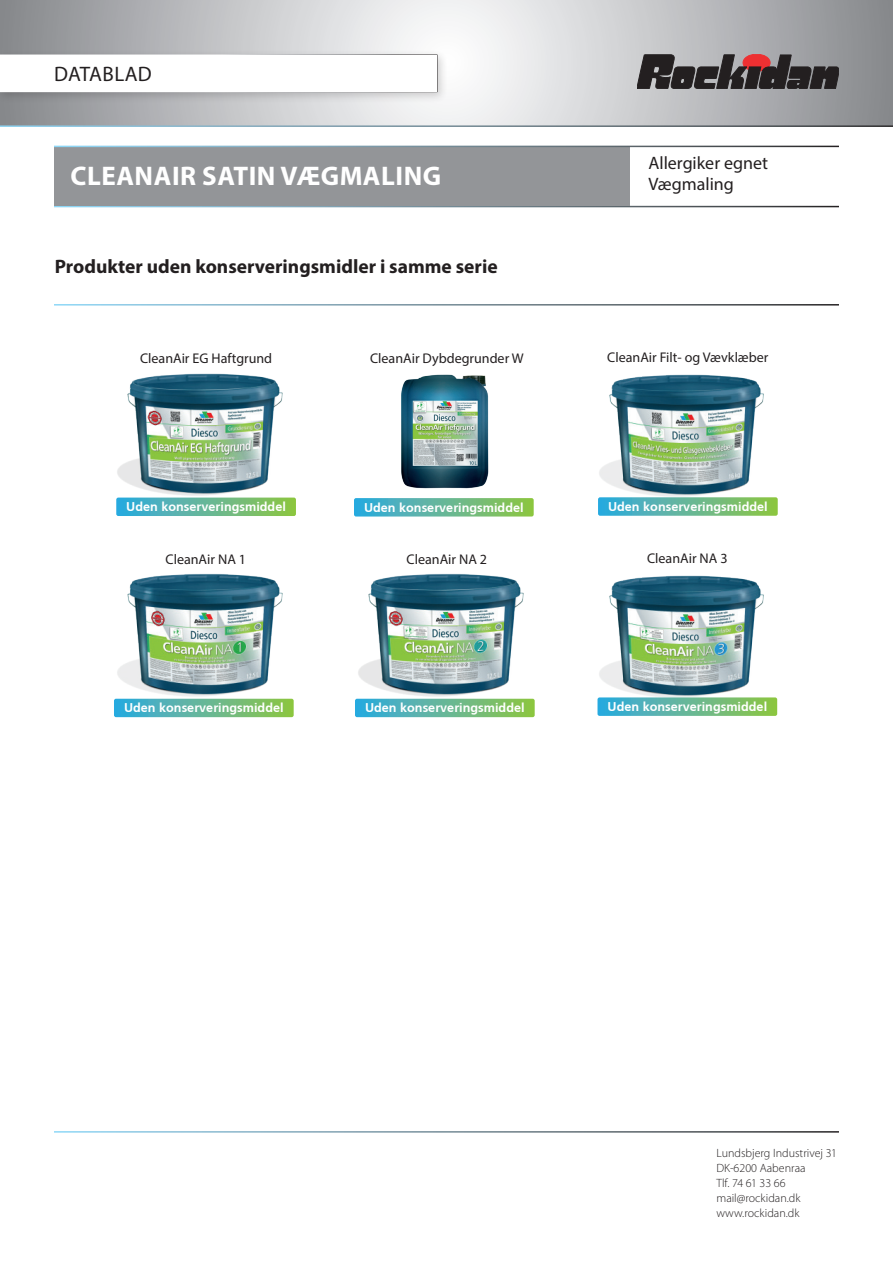
<style>
.page{position:relative;width:893px;height:1263px;background:#fff}
.page>*{position:absolute;margin:0;border:0;box-sizing:border-box;transform-origin:0 0}
.t1{font:700 27px "Myriad Pro";letter-spacing:.02em;color:#fff}
.t2{font:21px "Myriad Pro";letter-spacing:.02em;color:#231f20}
.t3{font:700 19.5px "Myriad Pro";color:#231f20}
.t4{font:18px/21.6px "Myriad Pro";color:#231f20}
.t5{font:14.1px "Myriad Pro";color:#231f20}
.t6{font:700 12.6px "Frutiger CE";color:#fff}
.t7{font:300 12px/15px "Myriad Pro";color:#231f20}
</style>
<div class="page">
<svg style="left:0;top:0;width:893px;height:125px;background:#c3c4c7"></svg>
<div style="left:0;top:49px;width:449px;height:54px;background:#231f20;opacity:.2"></div>
<div style="left:0;top:55px;width:437px;height:37px;background:#fff"></div>
<svg style="left:637px;top:54px;width:202px;height:35px;background:#574c4e"></svg>
<div style="left:55px;top:146px;width:575px;height:60px;background:#939598"></div>
<hr style="left:54px;top:146px;width:785px;height:1px;background:#fff">
<img style="left:117px;top:373px;width:178px;height:125px">
<svg style="left:116px;top:498px;width:180px;height:18px;background:#62b794"></svg>
<img style="left:401px;top:374px;width:88px;height:115px">
<svg style="left:354px;top:498px;width:180px;height:18px;background:#63b794"></svg>
<img style="left:599px;top:374px;width:165px;height:123px">
<svg style="left:598px;top:497px;width:180px;height:19px;background:#67b997"></svg>
<img style="left:115px;top:574px;width:178px;height:144px">
<svg style="left:114px;top:699px;width:180px;height:18px;background:#62b794"></svg>
<img style="left:599px;top:575px;width:179px;height:140px">
<svg style="left:597px;top:697px;width:180px;height:19px;background:#67b997"></svg>
<img style="left:356px;top:574px;width:178px;height:144px">
<svg style="left:355px;top:699px;width:180px;height:18px;background:#62b794"></svg>
<h2 class="t2" style="left:54px;top:61px;width:99px">DATABLAD</h2>
<h1 class="t1" style="left:70px;top:158px;width:372px">CLEANAIR SATIN VÆGMALING</h1>
<h3 class="t4" style="left:648px;top:152px;width:121px">Allergiker egnet<br>Vægmaling</h3>
<h3 class="t3" style="left:55px;top:254px;width:444px">Produkter uden konserveringsmidler i samme serie</h3>
<p class="t5" style="left:140px;top:349px;width:134px">CleanAir EG Haftgrund</p>
<p class="t5" style="left:370px;top:349px;width:155px">CleanAir Dybdegrunder W</p>
<p class="t5" style="left:607px;top:349px;width:163px">CleanAir Filt- og Vævklæber</p>
<p class="t6" style="left:126px;top:499px;width:161px">Uden konserveringsmiddel</p>
<p class="t6" style="left:364px;top:500px;width:161px">Uden konserveringsmiddel</p>
<p class="t6" style="left:608px;top:499px;width:161px">Uden konserveringsmiddel</p>
<p class="t5" style="left:166px;top:550px;width:82px">CleanAir NA 1</p>
<p class="t5" style="left:407px;top:550px;width:82px">CleanAir NA 2</p>
<p class="t5" style="left:647px;top:549px;width:82px">CleanAir NA 3</p>
<p class="t6" style="left:124px;top:700px;width:161px">Uden konserveringsmiddel</p>
<p class="t6" style="left:365px;top:700px;width:161px">Uden konserveringsmiddel</p>
<p class="t6" style="left:607px;top:699px;width:161px">Uden konserveringsmiddel</p>
<p class="t7" style="left:716px;top:1145px;width:122px">Lundsbjerg Industrivej 31<br>DK-6200 Aabenraa<br>Tlf. 74 61 33 66 mail@rockidan.dk www.rockidan.dk</p>
</div>
